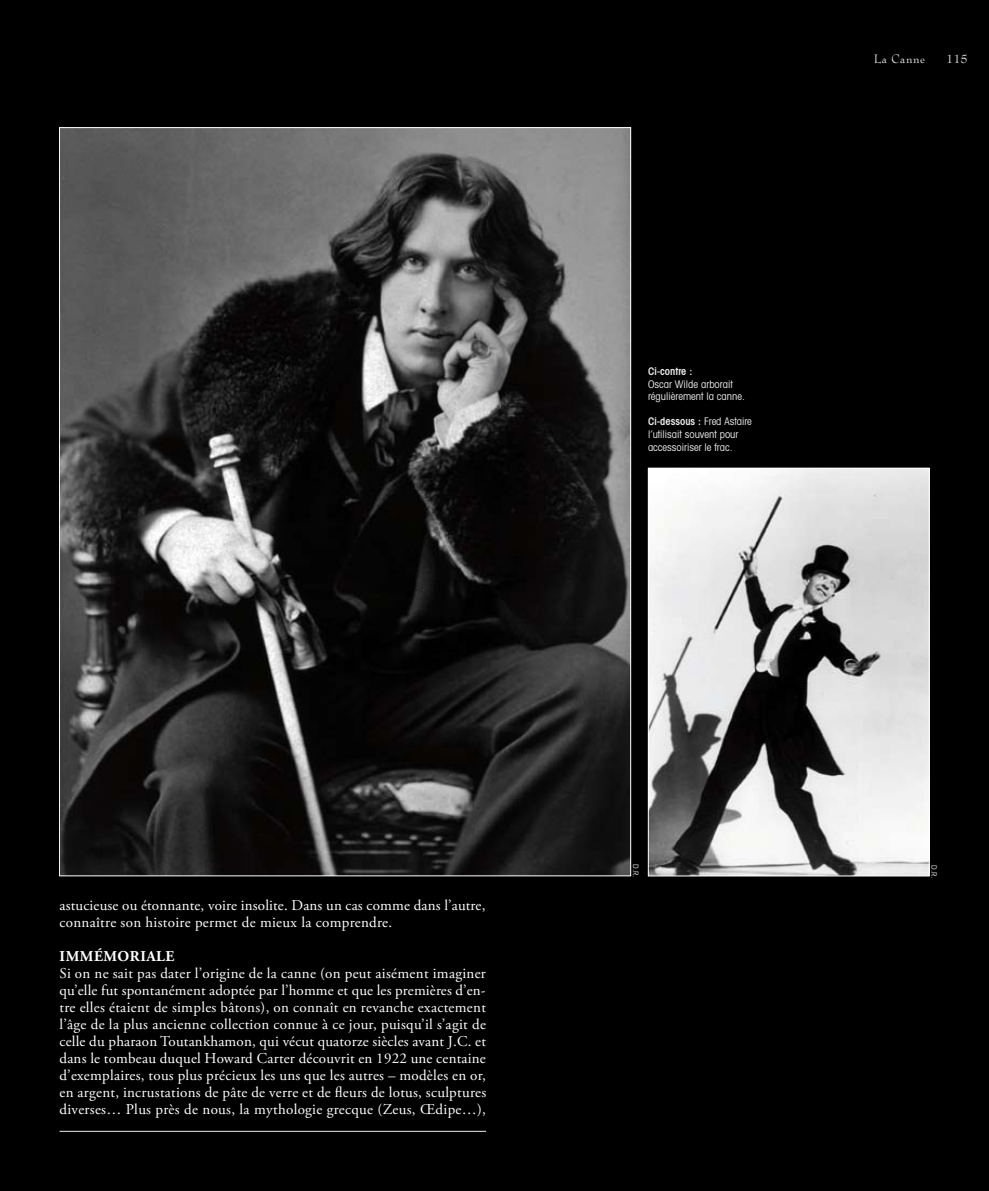
<style>
.page{position:relative;width:989px;height:1191px;background:#000}
.page>*{position:absolute;margin:0;border:0;box-sizing:border-box;transform-origin:0 0}
.t1{font:15px/17px "Adobe Garamond Pro";letter-spacing:.02em;color:#fff}
.t2{font:700 15px "Adobe Garamond Pro";letter-spacing:.035em;color:#fff}
.t3{font:12px "Bernhard Modern BT";letter-spacing:.05em;color:#eceded}
.t4{font:condensed 10.5px/12.6px "Avant Garde";color:#eceded}
.t5{font:600 condensed 10.5px "Avant Garde";color:#eceded}
.t6{font:condensed 7.5px "Avant Garde";color:#eceded}
.s1{font-weight:600}
</style>
<div class="page">
<hr style="left:60px;top:1131px;width:426px;height:1px;background:#eceded">
<img style="left:61px;top:129px;width:568px;height:745px">
<img style="left:650px;top:470px;width:277px;height:404px">
<div style="left:648px;top:468px;width:281px;height:408px;border:1px solid #fff"></div>
<p class="t5" style="left:648px;top:365px;width:46px">Ci-contre :</p>
<p class="t4" style="left:648px;top:377px;width:98px">Oscar Wilde arborait régulièrement la canne.</p>
<p class="t4" style="left:648px;top:415px;width:105px"><span class="s1">Ci-dessous :</span> Fred Astaire l’utilisait souvent pour accessoiriser le frac.</p>
<p class="t3" style="left:873px;top:51px;width:53px">La Canne</p>
<p class="t3" style="left:946px;top:51px;width:23px">115</p>
<p class="t1" style="left:60px;top:897px;width:427px">astucieuse ou étonnante, voire insolite. Dans un cas comme dans l’autre, connaître son histoire permet de mieux la comprendre.</p>
<p class="t2" style="left:60px;top:947px;width:116px">IMMÉMORIALE</p>
<p class="t1" style="left:60px;top:965px;width:428px;text-align:justify">Si on ne sait pas dater l’origine de la canne (on peut aisément imaginer qu’elle fut spontanément adoptée par l’homme et que les premières d’en&shy;tre elles étaient de simples bâtons), on connaît en revanche exactement l’âge de la plus ancienne collection connue à ce jour, puisqu’il s’agit de celle du pharaon Toutankhamon, qui vécut quatorze siècles avant J.C. et dans le tombeau duquel Howard Carter découvrit en 1922 une centaine d’exemplaires, tous plus précieux les uns que les autres – modèles en or, en argent, incrustations de pâte de verre et de fleurs de lotus, sculptures diverses… Plus près de nous, la mythologie grecque (Zeus, Œdipe…),</p>
<p class="t6" style="left:640px;top:864px;width:14px;rotate:90deg">D.R.</p>
<p class="t6" style="left:938px;top:865px;width:14px;rotate:90deg">D.R.</p>
</div>
